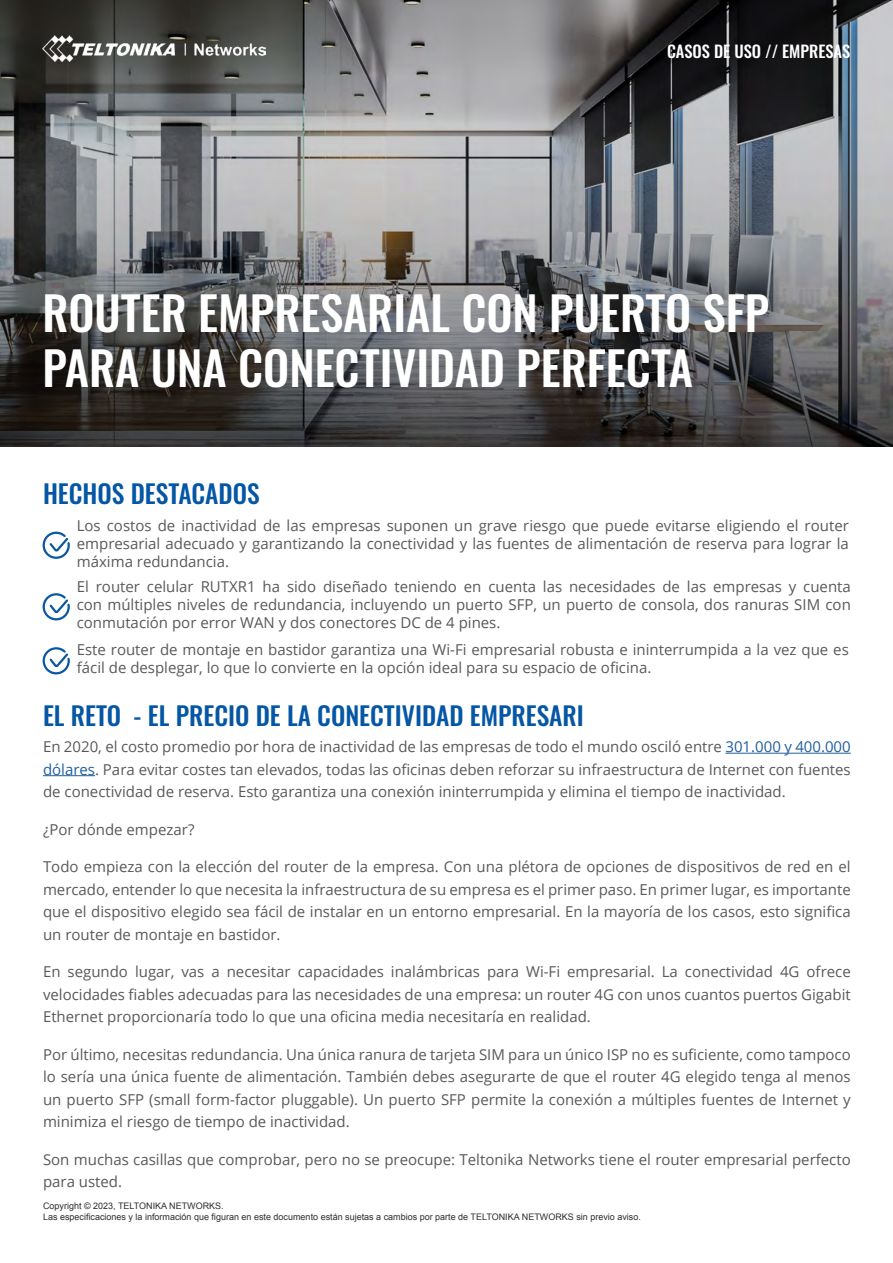
<style>
.page{position:relative;width:893px;height:1263px;background:#fff}
.page>*{position:absolute;margin:0;border:0;box-sizing:border-box;transform-origin:0 0}
.t1{font:500 46.5px/55.5px "Oswald";color:#fff}
.t2{font:500 25.5px "Oswald";color:#0556a5}
.t3{font:500 16.5px "Oswald";color:#fff}
.t4{font:15px/22.5px "Open Sans";color:#58595b;text-align:justify}
.t5{font:9px/11.6px "Arial";color:#2e2e2f}
.s1{color:#215e9e}
</style>
<div class="page">
<img style="left:0;top:0;width:893px;height:446px">
<img style="left:42px;top:35px;width:223px;height:26px">
<hr style="left:725px;top:753px;width:126px;height:1px;background:#215e9e">
<hr style="left:43px;top:775px;width:52px;height:1px;background:#215e9e">
<svg style="left:42px;top:531px;width:28px;height:28px"></svg>
<svg style="left:42px;top:593px;width:28px;height:28px"></svg>
<svg style="left:42px;top:647px;width:28px;height:28px"></svg>
<p class="t3" style="left:667px;top:43px;width:185px">CASOS DE USO // EMPRESAS</p>
<h1 class="t1" style="left:43px;top:288px;width:728px">ROUTER EMPRESARIAL CON PUERTO SFP<br>PARA UNA CONECTIVIDAD PERFECTA</h1>
<h2 class="t2" style="left:43px;top:481px;width:218px">HECHOS DESTACADOS</h2>
<p class="t4" style="left:77px;top:517px;width:774px;line-height:18px">Los costos de inactividad de las empresas suponen un grave riesgo que puede evitarse eligiendo el router empresarial adecuado y garantizando la conectividad y las fuentes de alimentación de reserva para lograr la máxima redundancia.</p>
<p class="t4" style="left:77px;top:577px;width:776px;line-height:18px">El router celular RUTXR1 ha sido diseñado teniendo en cuenta las necesidades de las empresas y cuenta con múltiples niveles de redundancia, incluyendo un puerto SFP, un puerto de consola, dos ranuras SIM con conmutación por error WAN y dos conectores DC de 4 pines.</p>
<p class="t4" style="left:77px;top:640px;width:774px;line-height:18px">Este router de montaje en bastidor garantiza una Wi-Fi empresarial robusta e ininterrumpida a la vez que es fácil de desplegar, lo que lo convierte en la opción ideal para su espacio de oficina.</p>
<h2 class="t2" style="left:43px;top:703px;width:542px">EL RETO - EL PRECIO DE LA CONECTIVIDAD EMPRESARI</h2>
<p class="t4" style="left:43px;top:735px;width:809px">En 2020, el costo promedio por hora de inactividad de las empresas de todo el mundo osciló entre <span class="s1">301.000 y 400.000 dólares</span>. Para evitar costes tan elevados, todas las oficinas deben reforzar su infraestructura de Internet con fuentes de conectividad de reserva. Esto garantiza una conexión ininterrumpida y elimina el tiempo de inactividad.</p>
<p class="t4" style="left:43px;top:817px;width:153px">¿Por dónde empezar?</p>
<p class="t4" style="left:43px;top:855px;width:809px">Todo empieza con la elección del router de la empresa. Con una plétora de opciones de dispositivos de red en el mercado, entender lo que necesita la infraestructura de su empresa es el primer paso. En primer lugar, es importante que el dispositivo elegido sea fácil de instalar en un entorno empresarial. En la mayoría de los casos, esto significa un router de montaje en bastidor.</p>
<p class="t4" style="left:43px;top:960px;width:809px">En segundo lugar, vas a necesitar capacidades inalámbricas para Wi-Fi empresarial. La conectividad 4G ofrece velocidades fiables adecuadas para las necesidades de una empresa: un router 4G con unos cuantos puertos Gigabit Ethernet proporcionaría todo lo que una oficina media necesitaría en realidad.</p>
<p class="t4" style="left:43px;top:1042px;width:809px">Por último, necesitas redundancia. Una única ranura de tarjeta SIM para un único ISP no es suficiente, como tampoco lo sería una única fuente de alimentación. También debes asegurarte de que el router 4G elegido tenga al menos un puerto SFP (small form-factor pluggable). Un puerto SFP permite la conexión a múltiples fuentes de Internet y minimiza el riesgo de tiempo de inactividad.</p>
<p class="t4" style="left:43px;top:1147px;width:809px">Son muchas casillas que comprobar, pero no se preocupe: Teltonika Networks tiene el router empresarial perfecto para usted.</p>
<p class="t5" style="left:43px;top:1200px;width:599px">Copyright © 2023, TELTONIKA NETWORKS.<br>Las especificaciones y la información que figuran en este documento están sujetas a cambios por parte de TELTONIKA NETWORKS sin previo aviso.</p>
</div>
